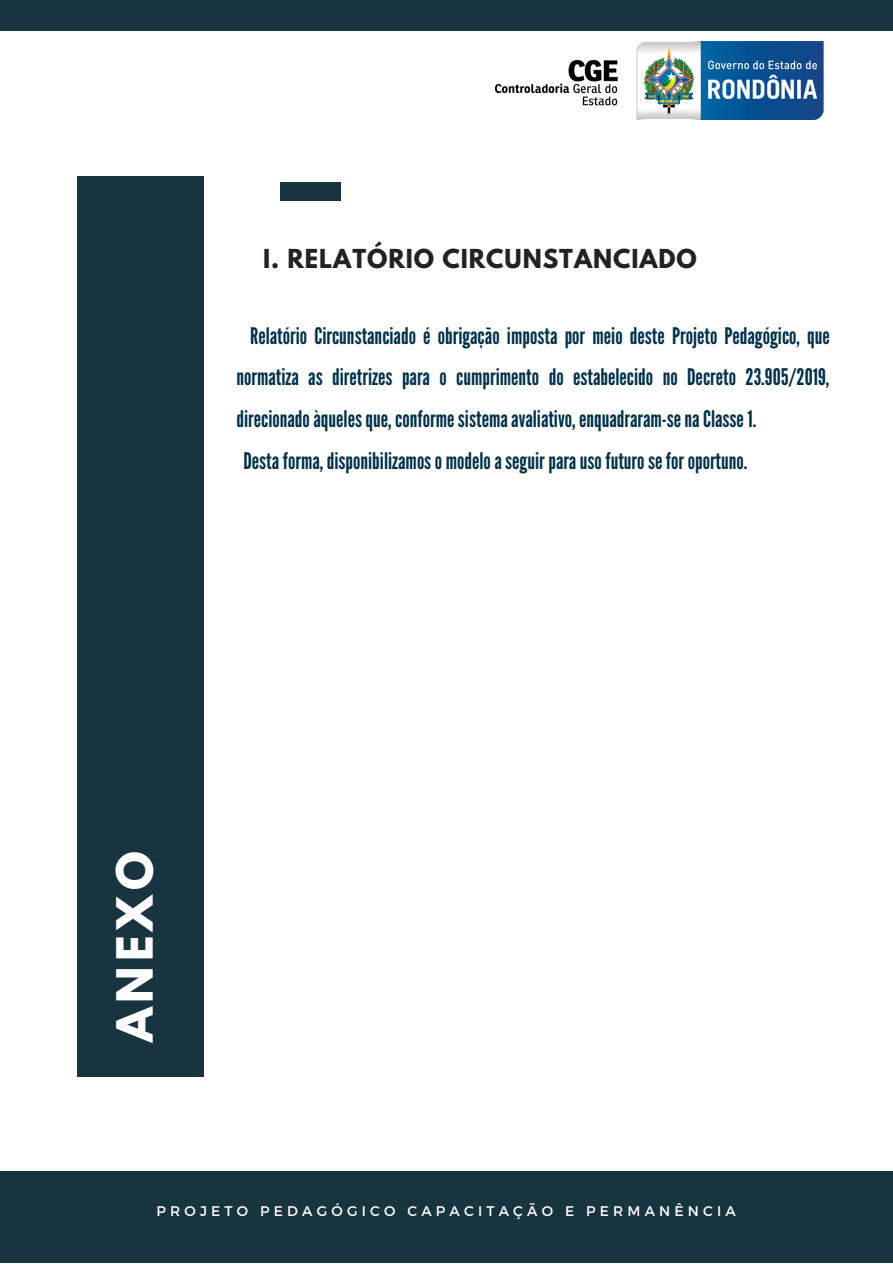
<style>
.page{position:relative;width:893px;height:1264px;background:#fff}
.page>*{position:absolute;margin:0;border:0;box-sizing:border-box;transform-origin:0 0}
.t1{font:700 44.25px "League Spartan";color:#fff}
.t2{font:700 23.1px "League Spartan";letter-spacing:.04em;color:#222}
.t3{font:22.8px "League Gothic";color:#00314b}
.t4{font:13.95px "Montserrat";letter-spacing:.3em;color:#fff}
</style>
<div class="page">
<div style="left:78px;top:176px;width:126px;height:900px;background:#18343f"></div>
<div style="left:0;top:1171px;width:892px;height:91px;background:#18343f"></div>
<div style="left:0;top:0;width:892px;height:30px;background:#18343f"></div>
<div style="left:279px;top:182px;width:61px;height:18px;background:#18343f"></div>
<img style="left:495px;top:41px;width:328px;height:79px">
<p class="t2" style="left:263px;top:247px;width:435px">I. RELATÓRIO CIRCUNSTANCIADO</p>
<p class="t3" style="left:250px;top:322px;width:581px">Relatório Circunstanciado é obrigação imposta por meio deste Projeto Pedagógico, que</p>
<p class="t3" style="left:236px;top:364px;width:594px">normatiza as diretrizes para o cumprimento do estabelecido no Decreto 23.905/2019,</p>
<p class="t3" style="left:236px;top:406px;width:521px">direcionadoàquelesque,conformesistemaavaliativo,enquadraram-senaClasse1.</p>
<p class="t3" style="left:243px;top:447px;width:505px">Destaforma,disponibilizamoso modeloaseguirparausofuturoseforoportuno.</p>
<h1 class="t1" style="left:113px;top:1042px;width:192px;rotate:-90deg">ANEXO</h1>
<p class="t4" style="left:156px;top:1202px;width:581px">PROJETO PEDAGÓGICO CAPACITAÇÃO E PERMANÊNCIA</p>
</div>
